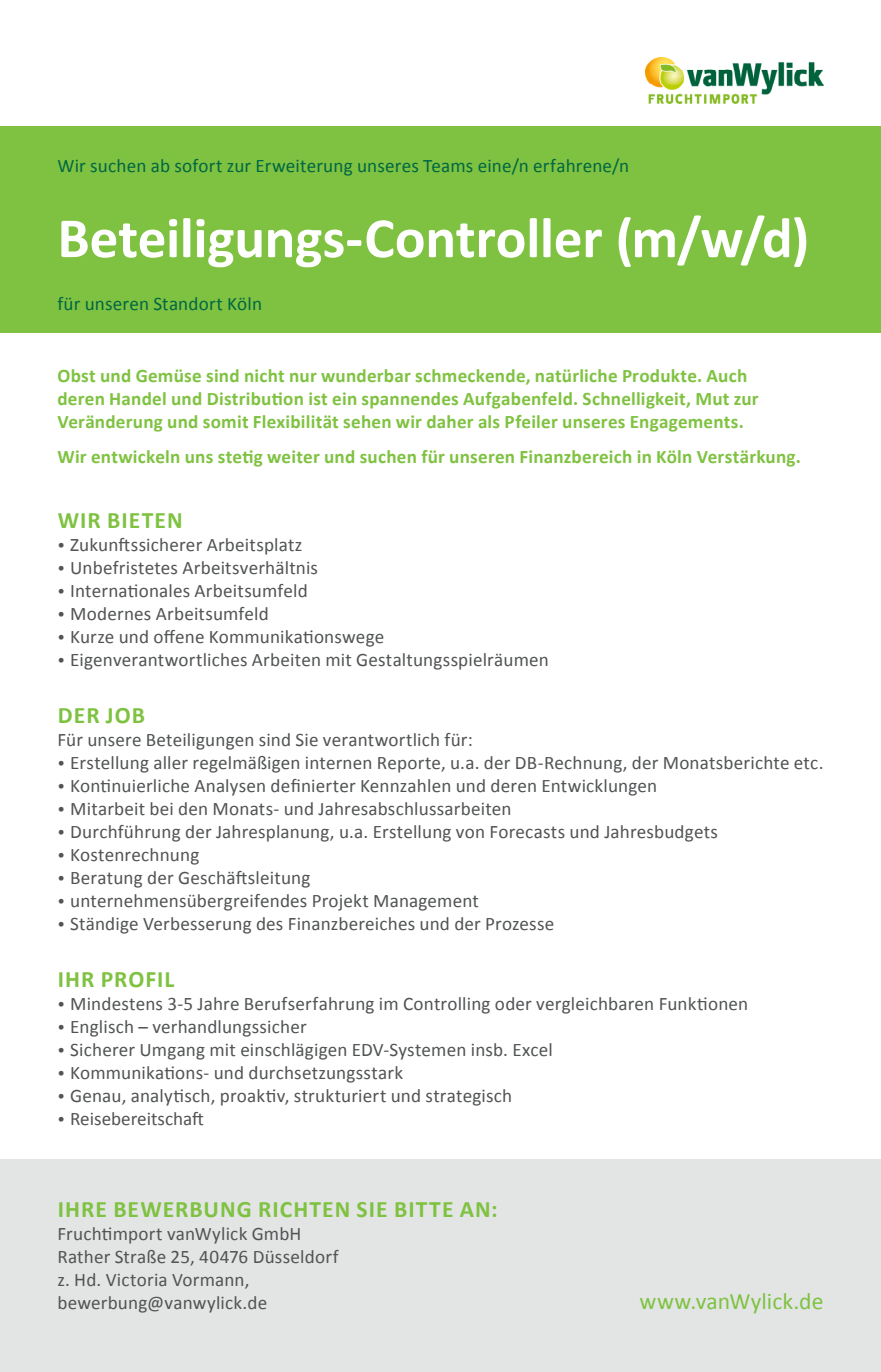
<style>
.page{position:relative;width:881px;height:1372px;background:#fff}
.page>*{position:absolute;margin:0;border:0;box-sizing:border-box;transform-origin:0 0}
.t1{font:700 57.38px "Calibri";letter-spacing:-.005em;color:#fff}
.t2{font:700 23.62px "Calibri";letter-spacing:.045em;color:#7fc241}
.t3{font:23.62px "Calibri";letter-spacing:.005em;color:#7fc241}
.t4{font:19.12px/22.9px "Calibri";letter-spacing:.01em;color:#515354}
.t5{font:700 19.12px/22.9px "Calibri";letter-spacing:.01em;color:#7fc241}
.t6{font:19.12px "Calibri";letter-spacing:.01em;color:#006741}
.s1{font-size:15.3px}
</style>
<div class="page">
<div style="left:0;top:126px;width:880px;height:207px;background:#7fc241"></div>
<img style="left:645px;top:57px;width:178px;height:46px">
<div style="left:0;top:1159px;width:880px;height:212px;background:#e3e5e5"></div>
<p class="t6" style="left:57px;top:154px;width:573px">Wir suchen ab sofort zur Erweiterung unseres Teams eine/n erfahrene/n</p>
<h1 class="t1" style="left:57px;top:201px;width:753px">Beteiligungs-Controller (m/w/d)</h1>
<p class="t6" style="left:57px;top:291px;width:206px">für unseren Standort Köln</p>
<p class="t5" style="left:57px;top:364px;width:702px">Obst und Gemüse sind nicht nur wunderbar schmeckende, natürliche Produkte. Auch deren Handel und Distribution ist ein spannendes Aufgabenfeld. Schnelligkeit, Mut zur<br>Veränderung und somit Flexibilität sehen wir daher als Pfeiler unseres Engagements.</p>
<p class="t5" style="left:57px;top:445px;width:744px">Wir entwickeln uns stetig weiter und suchen für unseren Finanzbereich in Köln Verstärkung.</p>
<p class="t2" style="left:58px;top:505px;width:126px">WIR BIETEN</p>
<p class="t4" style="left:57px;top:533px;width:246px"><span class="s1">•</span> Zukunftssicherer Arbeitsplatz</p>
<p class="t4" style="left:57px;top:556px;width:262px"><span class="s1">•</span> Unbefristetes Arbeitsverhältnis</p>
<p class="t4" style="left:57px;top:579px;width:252px"><span class="s1">•</span> Internationales Arbeitsumfeld</p>
<p class="t4" style="left:57px;top:602px;width:213px"><span class="s1">•</span> Modernes Arbeitsumfeld</p>
<p class="t4" style="left:57px;top:625px;width:328px"><span class="s1">•</span> Kurze und offene Kommunikationswege</p>
<p class="t4" style="left:57px;top:648px;width:493px"><span class="s1">•</span> Eigenverantwortliches Arbeiten mit Gestaltungsspielräumen</p>
<p class="t2" style="left:58px;top:700px;width:89px">DER JOB</p>
<p class="t4" style="left:57px;top:728px;width:417px">Für unsere Beteiligungen sind Sie verantwortlich für:</p>
<p class="t4" style="left:57px;top:751px;width:767px"><span class="s1">•</span> Erstellung aller regelmäßigen internen Reporte, u.a. der DB-Rechnung, der Monatsberichte etc.</p>
<p class="t4" style="left:57px;top:774px;width:601px"><span class="s1">•</span> Kontinuierliche Analysen definierter Kennzahlen und deren Entwicklungen</p>
<p class="t4" style="left:57px;top:797px;width:455px"><span class="s1">•</span> Mitarbeit bei den Monats- und Jahresabschlussarbeiten</p>
<p class="t4" style="left:57px;top:820px;width:661px"><span class="s1">•</span> Durchführung der Jahresplanung, u.a. Erstellung von Forecasts und Jahresbudgets</p>
<p class="t4" style="left:57px;top:843px;width:143px"><span class="s1">•</span> Kostenrechnung</p>
<p class="t4" style="left:57px;top:866px;width:254px"><span class="s1">•</span> Beratung der Geschäftsleitung</p>
<p class="t4" style="left:57px;top:889px;width:423px"><span class="s1">•</span> unternehmensübergreifendes Projekt Management</p>
<p class="t4" style="left:57px;top:912px;width:498px"><span class="s1">•</span> Ständige Verbesserung des Finanzbereiches und der Prozesse</p>
<p class="t2" style="left:58px;top:964px;width:118px">IHR PROFIL</p>
<p class="t4" style="left:57px;top:992px;width:692px"><span class="s1">•</span> Mindestens 3-5 Jahre Berufserfahrung im Controlling oder vergleichbaren Funktionen</p>
<p class="t4" style="left:57px;top:1015px;width:251px"><span class="s1">•</span> Englisch – verhandlungssicher</p>
<p class="t4" style="left:57px;top:1038px;width:496px"><span class="s1">•</span> Sicherer Umgang mit einschlägigen EDV-Systemen insb. Excel</p>
<p class="t4" style="left:57px;top:1061px;width:347px"><span class="s1">•</span> Kommunikations- und durchsetzungsstark</p>
<p class="t4" style="left:57px;top:1084px;width:456px"><span class="s1">•</span> Genau, analytisch, proaktiv, strukturiert und strategisch</p>
<p class="t4" style="left:57px;top:1107px;width:148px"><span class="s1">•</span> Reisebereitschaft</p>
<p class="t2" style="left:58px;top:1193px;width:441px">IHRE BEWERBUNG RICHTEN SIE BITTE AN:</p>
<p class="t4" style="left:57px;top:1222px;width:282px">Fruchtimport vanWylick GmbH<br>Rather Straße 25, 40476 Düsseldorf z. Hd. Victoria Vormann, bewerbung@vanwylick.de</p>
<p class="t3" style="left:639px;top:1285px;width:185px">www.vanWylick.de</p>
</div>
